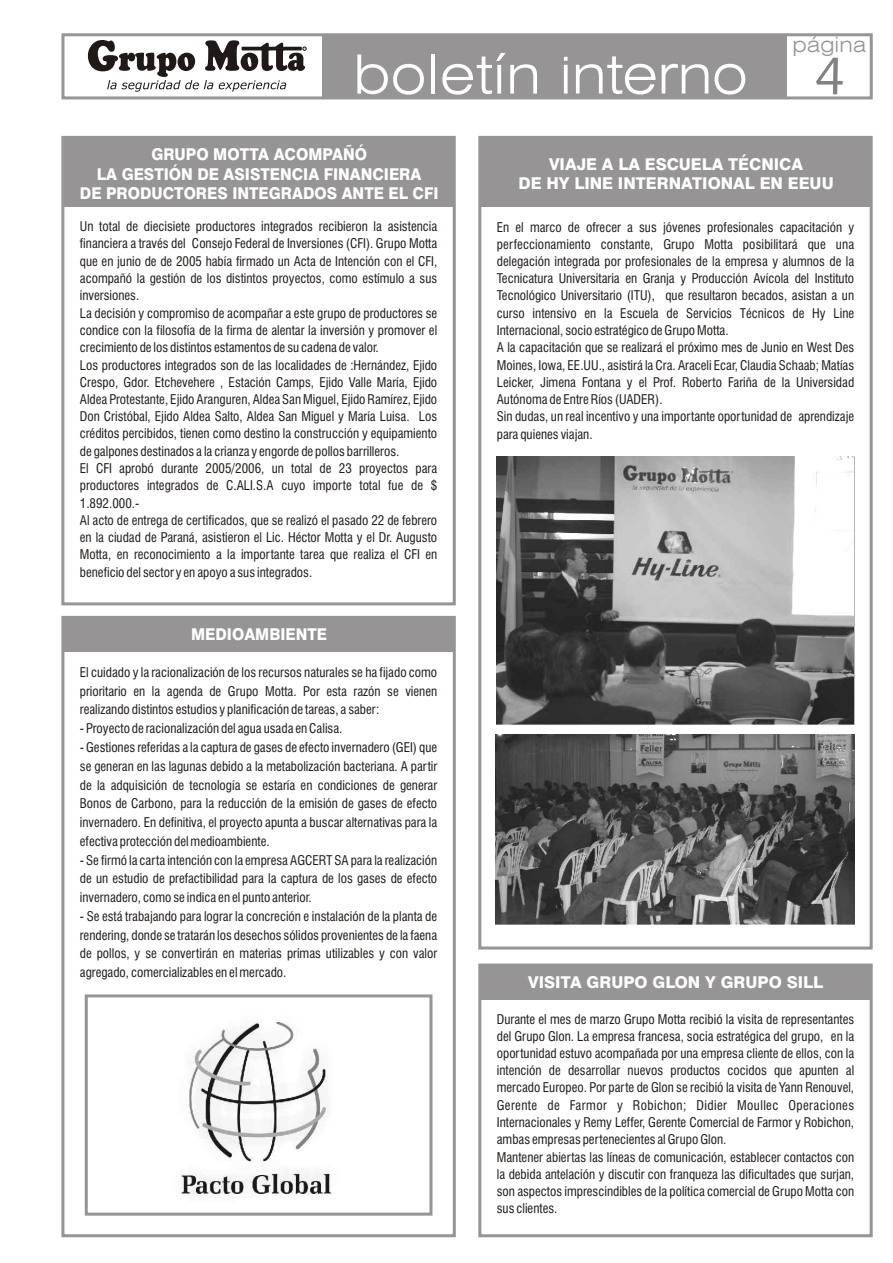
<style>
.page{position:relative;width:893px;height:1263px;background:#fff}
.page>*{position:absolute;margin:0;border:0;box-sizing:border-box;transform-origin:0 0}
.t1{font:300 expanded 54.15px "Swiss 721 BT";letter-spacing:.015em;color:#fff}
.t2{font:53.1px "Humanist 531 BT Roman A";color:#828282}
.t3{font:300 expanded 21px "Swiss 721 BT";color:#969494}
.t4{font:800 16.35px/19.5px "Swiss 721 BT";color:#fff;text-align:center;scale:.94 1}
.t5{font:800 16.35px/19.5px "Swiss 721 BT";color:#fff;text-align:center}
.t6{font:condensed 13.05px/17.2px "Swiss 721 BT";color:#1f1a17;text-align:justify}
</style>
<div class="page">
<img style="left:497px;top:457px;width:357px;height:267px">
<div style="left:322px;top:35px;width:464px;height:63px;background:#969494"></div>
<div style="left:61px;top:33px;width:812px;height:66px;border:3px solid #969494"></div>
<svg style="left:564px;top:56px;width:181px;height:39px"></svg>
<svg style="left:88px;top:40px;width:218px;height:52px"></svg>
<div style="left:63px;top:137px;width:391px;height:70px;background:#969494"></div>
<div style="left:61px;top:136px;width:395px;height:469px;border:3px solid #969494"></div>
<div style="left:63px;top:617px;width:391px;height:35px;background:#969494"></div>
<div style="left:480px;top:137px;width:391px;height:70px;background:#969494"></div>
<div style="left:478px;top:136px;width:395px;height:813px;border:3px solid #969494"></div>
<div style="left:478px;top:963px;width:395px;height:274px;border:3px solid #969494"></div>
<div style="left:480px;top:965px;width:391px;height:35px;background:#969494"></div>
<div style="left:61px;top:616px;width:395px;height:621px;border:3px solid #969494"></div>
<div style="left:85px;top:994px;width:347px;height:221px;border:3px solid #969494"></div>
<img style="left:180px;top:1023px;width:152px;height:171px">
<img style="left:496px;top:735px;width:358px;height:189px">
<h3 class="t3" style="left:792px;top:36px;width:75px">página</h3>
<h1 class="t1" style="left:353px;top:52px;width:189px">boletín</h1>
<h2 class="t2" style="left:815px;top:54px;width:31px">4</h2>
<p class="t4" style="left:80px;top:146px;width:383px">GRUPO MOTTA ACOMPAÑÓ<br>LA GESTIÓN DE ASISTENCIA FINANCIERA<br>DE PRODUCTORES INTEGRADOS ANTE EL CFI</p>
<p class="t6" style="left:80px;top:219px;width:359px;text-align:left">Un total de diecisiete productores integrados recibieron la asistencia financiera a través del Consejo Federal de Inversiones (CFI). Grupo Motta que en junio de de 2005 había firmado un Acta de Intención con el CFI, acompañó la gestión de los distintos proyectos, como estímulo a sus inversiones.<br>La decisión y compromiso de acompañar a este grupo de productores se condice con la filosofía de la firma de alentar la inversión y promover el crecimiento de los distintos estamentos de su cadena de valor.<br>Los productores integrados son de las localidades de :Hernández, Ejido Crespo, Gdor. Etchevehere , Estación Camps, Ejido Valle María, Ejido Aldea Protestante, Ejido Aranguren, Aldea San Miguel, Ejido Ramírez, Ejido Don Cristóbal, Ejido Aldea Salto, Aldea San Miguel y María Luisa. Los créditos percibidos, tienen como destino la construcción y equipamiento de galpones destinados a la crianza y engorde de pollos barrilleros.<br>El CFI aprobó durante 2005/2006, un total de 23 proyectos para productores integrados de C.ALI.S.A cuyo importe total fue de $ 1.892.000.-<br>Al acto de entrega de certificados, que se realizó el pasado 22 de febrero en la ciudad de Paraná, asistieron el Lic. Héctor Motta y el Dr. Augusto Motta, en reconocimiento a la importante tarea que realiza el CFI en beneficio del sector y en apoyo a sus integrados.</p>
<p class="t4" style="left:191px;top:626px;width:146px">MEDIOAMBIENTE</p>
<p class="t6" style="left:80px;top:664px;width:359px;line-height:18.6px">El cuidado y la racionalización de los recursos naturales se ha fijado como prioritario en la agenda de Grupo Motta. Por esta razón se vienen realizando distintos estudios y planificación de tareas, a saber:</p>
<p class="t6" style="left:80px;top:721px;width:264px">- Proyecto de racionalización del agua usada en Calisa.</p>
<p class="t6" style="left:80px;top:739px;width:359px;line-height:18.6px">- Gestiones referidas a la captura de gases de efecto invernadero (GEI) que se generan en las lagunas debido a la metabolización bacteriana. A partir de la adquisición de tecnología se estaría en condiciones de generar Bonos de Carbono, para la reducción de la emisión de gases de efecto invernadero. En definitiva, el proyecto apunta a buscar alternativas para la efectiva protección del medioambiente.</p>
<p class="t6" style="left:80px;top:852px;width:359px;line-height:18.6px">- Se firmó la carta intención con la empresa AGCERT SA para la realización de un estudio de prefactibilidad para la captura de los gases de efecto invernadero, como se indica en el punto anterior.</p>
<p class="t6" style="left:80px;top:908px;width:359px;line-height:18.6px">- Se está trabajando para lograr la concreción e instalación de la planta de rendering, donde se tratarán los desechos sólidos provenientes de la faena de pollos, y se convertirán en materias primas utilizables y con valor agregado, comercializables en el mercado.</p>
<p class="t5" style="left:518px;top:156px;width:317px">VIAJE A LA ESCUELA TÉCNICA<br>DE HY LINE INTERNATIONAL EN EEUU</p>
<p class="t6" style="left:497px;top:220px;width:359px;text-align:left">En el marco de ofrecer a sus jóvenes profesionales capacitación y perfeccionamiento constante, Grupo Motta posibilitará que una delegación integrada por profesionales de la empresa y alumnos de la Tecnicatura Universitaria en Granja y Producción Avícola del Instituto Tecnológico Universitario (ITU), que resultaron becados, asistan a un curso intensivo en la Escuela de Servicios Técnicos de Hy Line Internacional, socio estratégico de Grupo Motta.<br>A la capacitación que se realizará el próximo mes de Junio en West Des Moines, Iowa, EE.UU., asistirá la Cra. Araceli Ecar, Claudia Schaab; Matías Leicker, Jimena Fontana y el Prof. Roberto Fariña de la Universidad Autónoma de Entre Ríos (UADER).<br>Sin dudas, un real incentivo y una importante oportunidad de aprendizaje para quienes viajan.</p>
<p class="t5" style="left:528px;top:974px;width:297px">VISITA GRUPO GLON Y GRUPO SILL</p>
<p class="t6" style="left:497px;top:1011px;width:359px;text-align:left">Durante el mes de marzo Grupo Motta recibió la visita de representantes del Grupo Glon. La empresa francesa, socia estratégica del grupo, en la oportunidad estuvo acompañada por una empresa cliente de ellos, con la intención de desarrollar nuevos productos cocidos que apunten al mercado Europeo. Por parte de Glon se recibió la visita de Yann Renouvel, Gerente de Farmor y Robichon; Didier Moullec Operaciones Internacionales y Remy Leffer, Gerente Comercial de Farmor y Robichon, ambas empresas pertenecientes al Grupo Glon.<br>Mantener abiertas las líneas de comunicación, establecer contactos con la debida antelación y discutir con franqueza las dificultades que surjan, son aspectos imprescindibles de la política comercial de Grupo Motta con sus clientes.</p>
</div>
